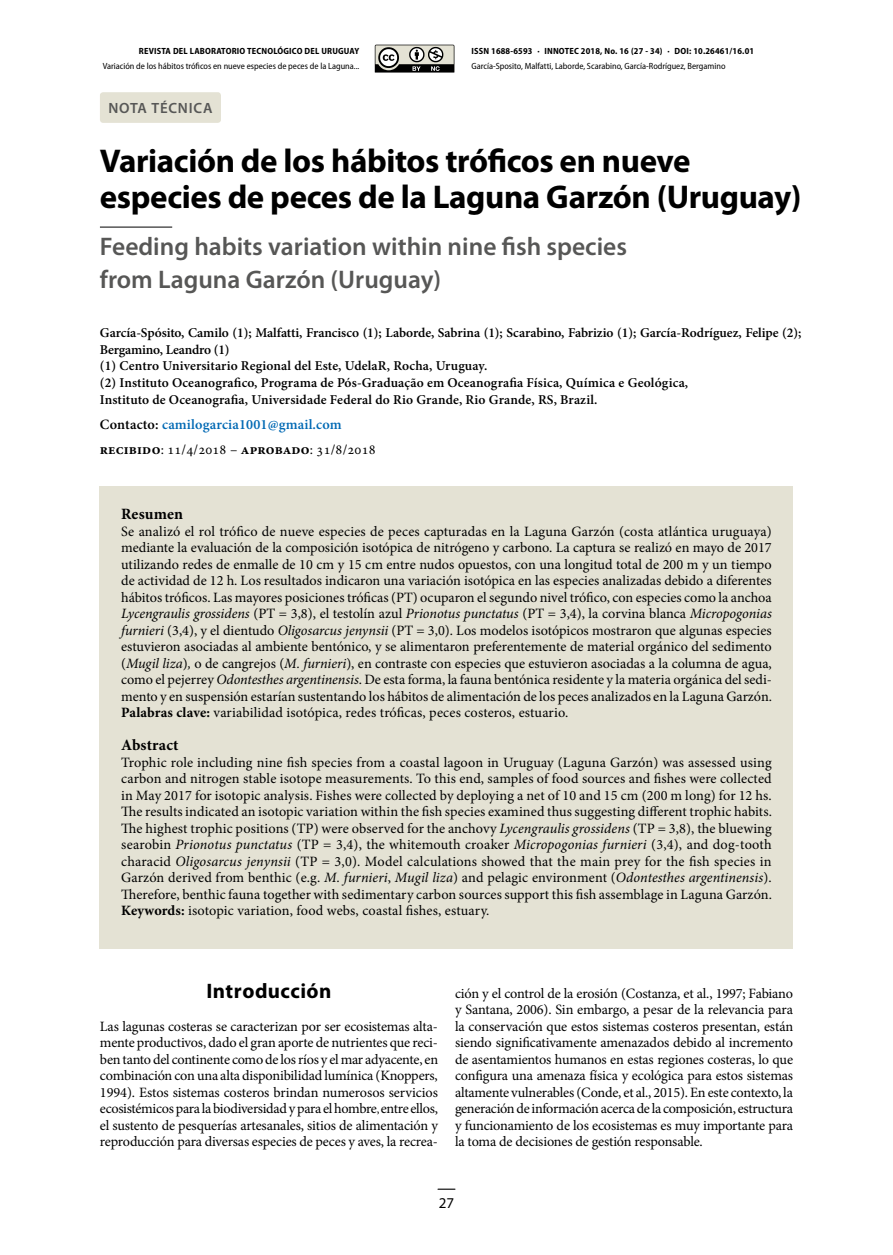
<style>
.page{position:relative;width:893px;height:1255px;background:#fff}
.page>*{position:absolute;margin:0;border:0;box-sizing:border-box;transform-origin:0 0}
._07_TÍTULO_1{font:700 33px/36px "Myriad Pro";letter-spacing:-.01em;color:#000}
._07_TÍTULO_2{font:600 25.5px/33px "Myriad Pro";color:#575756}
._04_SUBTÍTULO_1{font:700 21px "Myriad Pro";letter-spacing:.02em;color:#000}
._04_RESUMEN_TÍTULO{font:700 15.75px "Minion Pro";letter-spacing:.005em;color:#000}
.t1{font:15px "Myriad Pro";color:#000}
._07_TÍTULO_2-2{font:14.85px "Myriad Pro Semibold SC990";letter-spacing:.05em;color:#575756}
._04_RESUMEN_TEXTO{font:14.25px/16.5px "Minion Pro";letter-spacing:.005em;color:#000;text-align:justify}
._01_TEXTO_PRIMER{font:14.25px/16.5px "Minion Pro";letter-spacing:-.01em;color:#000;text-align:justify}
._01_TEXTO_RECIBIDO_A{font:14.25px "Minion Pro";letter-spacing:.01em;color:#000}
._01_TEXTO_CONTACTO{font:600 14.25px "Minion Pro";letter-spacing:.01em;color:#0069b4}
._01_TEXTO_AUTOR{font:600 13.5px/16.5px "Minion Pro";letter-spacing:.005em;color:#000}
.t2{font:semi-condensed 9px "Myriad Pro";color:#000}
.t3{font:700 semi-condensed 9px "Myriad Pro";letter-spacing:.02em;color:#000}
.s1{color:#000}
.s2{font-weight:700}
.s3{font-style:italic}
.s4{font-size:12px}
</style>
<div class="page">
<svg style="left:438px;top:1188px;width:17px;height:1px"></svg>
<svg style="left:375px;top:45px;width:79px;height:28px;background:#8b8a85"></svg>
<hr style="left:100px;top:227px;width:72px;height:1px;background:#000">
<div style="left:100px;top:486px;width:693px;height:462px;background:#e4e2d4"></div>
<div style="left:100px;top:92px;width:121px;height:31px;background:#e4e2d4;border-radius:3px"></div>
<p class="t3" style="left:139px;top:46px;width:222px">REVISTA DEL LABORATORIO TECNOLÓGICO DEL URUGUAY</p>
<p class="t2" style="left:103px;top:61px;width:258px">Variación de los hábitos tróficos en nueve especies de peces de la Laguna...</p>
<p class="_07_TÍTULO_2-2" style="left:108px;top:99px;width:106px">NOTA TÉCNICA</p>
<p class="t3" style="left:471px;top:46px;width:284px">ISSN 1688-6593 · INNOTEC 2018, No. 16 (27 - 34) · DOI: 10.26461/16.01</p>
<p class="t2" style="left:471px;top:61px;width:256px">García-Sposito, Malfatti, Laborde, Scarabino, García-Rodríguez, Bergamino</p>
<p class="_07_TÍTULO_1" style="left:100px;top:142px;width:703px">Variación de los hábitos tróficos en nueve especies de peces de la Laguna Garzón (Uruguay)</p>
<p class="_07_TÍTULO_2" style="left:100px;top:229px;width:529px">Feeding habits variation within nine fish species from Laguna Garzón (Uruguay)</p>
<p class="_01_TEXTO_AUTOR" style="left:100px;top:325px;width:703px">García-Spósito, Camilo (1); Malfatti, Francisco (1); Laborde, Sabrina (1); Scarabino, Fabrizio (1); García-Rodríguez, Felipe (2);<br>Bergamino, Leandro (1)</p>
<p class="_01_TEXTO_AUTOR" style="left:100px;top:358px;width:389px">(1) Centro Universitario Regional del Este, UdelaR, Rocha, Uruguay.</p>
<p class="_01_TEXTO_AUTOR" style="left:100px;top:374px;width:590px">(2) Instituto Oceanografico, Programa de Pós-Graduação em Oceanografia Física, Química e Geológica,<br>Instituto de Oceanografia, Universidade Federal do Rio Grande, Rio Grande, RS, Brazil.</p>
<p class="_01_TEXTO_CONTACTO" style="left:100px;top:414px;width:243px"><span class="s1">Contacto:</span> camilogarcia1001@gmail.com</p>
<p class="_01_TEXTO_RECIBIDO_A" style="left:100px;top:439px;width:277px"><span class="s2">recibido</span>: 11/4/2018 – <span class="s2">aprobado</span>: 31/8/2018</p>
<p class="_04_RESUMEN_TÍTULO" style="left:121px;top:503px;width:63px">Resumen</p>
<p class="_04_RESUMEN_TEXTO" style="left:121px;top:523px;width:652px">Se analizó el rol trófico de nueve especies de peces capturadas en la Laguna Garzón (costa atlántica uruguaya) mediante la evaluación de la composición isotópica de nitrógeno y carbono. La captura se realizó en mayo de 2017 utilizando redes de enmalle de 10 cm y 15 cm entre nudos opuestos, con una longitud total de 200 m y un tiempo de actividad de 12 h. Los resultados indicaron una variación isotópica en las especies analizadas debido a diferentes hábitos tróficos. Las mayores posiciones tróficas (PT) ocuparon el segundo nivel trófico, con especies como la anchoa <span class="s3">Lycengraulis grossidens</span> (PT = 3,8), el testolín azul <span class="s3">Prionotus punctatus</span> (PT = 3,4), la corvina blanca <span class="s3">Micropogonias furnieri</span> (3,4), y el dientudo <span class="s3">Oligosarcus jenynsii</span> (PT = 3,0). Los modelos isotópicos mostraron que algunas especies estuvieron asociadas al ambiente bentónico, y se alimentaron preferentemente de material orgánico del sedimento (<span class="s3">Mugil liza</span>)<span class="s3">,</span> o de cangrejos (<span class="s3">M. furnieri</span>), en contraste con especies que estuvieron asociadas a la columna de agua, como el pejerrey <span class="s3">Odontesthes argentinensis</span>. De esta forma, la fauna bentónica residente y la materia orgánica del sedi&shy;mento y en suspensión estarían sustentando los hábitos de alimentación de los peces analizados en la Laguna Garzón.</p>
<p class="_04_RESUMEN_TEXTO" style="left:121px;top:704px;width:449px"><span class="s2">Palabras clave:</span> variabilidad isotópica, redes tróficas, peces costeros, estuario.</p>
<p class="_04_RESUMEN_TÍTULO" style="left:121px;top:734px;width:59px">Abstract</p>
<p class="_04_RESUMEN_TEXTO" style="left:121px;top:754px;width:652px">Trophic role including nine fish species from a coastal lagoon in Uruguay (Laguna Garzón) was assessed using carbon and nitrogen stable isotope measurements. To this end, samples of food sources and fishes were collected in May 2017 for isotopic analysis. Fishes were collected by deploying a net of 10 and 15 cm (200 m long) for 12 hs.<br>The results indicated an isotopic variation within the fish species examined thus suggesting different trophic habits.<br>The highest trophic positions (TP) were observed for the anchovy <span class="s3">Lycengraulis grossidens</span> (TP = 3,8), the bluewing searobin <span class="s3">Prionotus punctatus</span> (TP = 3,4), the whitemouth croaker <span class="s3">Micropogonias furnieri</span> (3,4), and dog-tooth characid <span class="s3">Oligosarcus jenynsii</span> (TP = 3,0). Model calculations showed that the main prey for the fish species in Garzón derived from benthic (e.g. <span class="s3">M. furnieri</span>, <span class="s3">Mugil liza</span>) and pelagic environment (<span class="s3">Odontesthes argentinensis</span>).<br>Therefore, benthic fauna together with sedimentary carbon sources support this fish assemblage in Laguna Garzón.</p>
<p class="_04_RESUMEN_TEXTO" style="left:121px;top:902px;width:370px"><span class="s2">Keywords:</span> isotopic variation, food webs, coastal fishes, estuary.</p>
<p class="_04_SUBTÍTULO_1" style="left:206px;top:977px;width:126px">Introducción</p>
<p class="_01_TEXTO_PRIMER" style="left:100px;top:1018px;width:340px">Las lagunas costeras se caracterizan por ser ecosistemas alta&shy;mente productivos, dado el gran aporte de nutrientes que reci&shy;ben tanto del continente como de los ríos y el mar adyacente, en combinación con una alta disponibilidad lumínica (Knoppers, 1994). Estos sistemas costeros brindan numerosos servicios ecosistémicos para la biodiversidad y para el hombre<span class="s4">,</span> entre ellos, el sustento de pesquerías artesanales, sitios de alimentación y reproducción para diversas especies de peces y aves, la recrea-</p>
<p class="_01_TEXTO_PRIMER" style="left:455px;top:985px;width:340px">ción y el control de la erosión (Costanza, et al., 1997; Fabiano y Santana, 2006). Sin embargo, a pesar de la relevancia para la conservación que estos sistemas costeros presentan, están siendo significativamente amenazados debido al incremento de asentamientos humanos en estas regiones costeras, lo que configura una amenaza física y ecológica para estos sistemas altamente vulnerables (Conde, et al., 2015). En este contexto, la generación de información acerca de la composición, estructura y funcionamiento de los ecosistemas es muy importante para la toma de decisiones de gestión responsable.</p>
<p class="t1" style="left:439px;top:1193px;width:17px">27</p>
</div>
